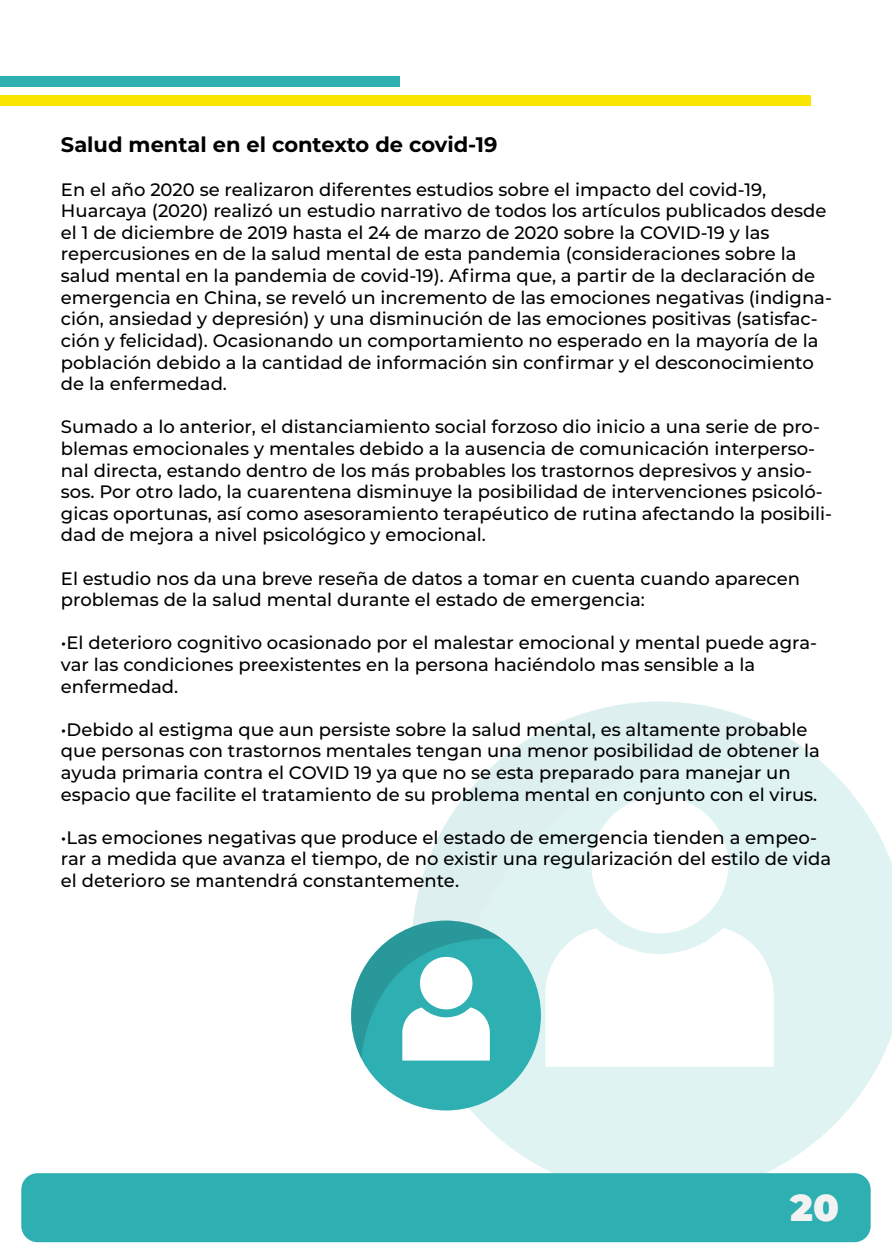
<style>
.page{position:relative;width:892px;height:1259px;background:#fff}
.page>*{position:absolute;margin:0;border:0;box-sizing:border-box;transform-origin:0 0}
.t1{font:900 37.5px "Montserrat";color:#f2f2f2}
.t2{font:700 21px "Montserrat";color:#000}
.t3{font:500 18px/21.6px "Montserrat";color:#000}
</style>
<div class="page">
<svg style="left:412px;top:749px;width:480px;height:448px;fill:#dff3f3"></svg>
<svg style="left:412px;top:701px;width:393px;height:361px;fill:#dff3f3"></svg>
<svg style="left:545px;top:796px;width:228px;height:271px"></svg>
<div style="left:21px;top:1173px;width:849px;height:69px;background:#2eafb1;border-radius:16px"></div>
<div style="left:0;top:95px;width:810px;height:11px;background:#f9e600"></div>
<div style="left:0;top:76px;width:399px;height:10px;background:#2eafb1"></div>
<div style="left:351px;top:920px;width:190px;height:190px;background:#2eafb1;border-radius:50%"></div>
<svg style="left:351px;top:920px;width:151px;height:140px"></svg>
<p class="t2" style="left:61px;top:130px;width:438px">Salud mental en el contexto de covid-19</p>
<p class="t3" style="left:61px;top:178px;width:772px">En el año 2020 se realizaron diferentes estudios sobre el impacto del covid-19, Huarcaya (2020) realizó un estudio narrativo de todos los artículos publicados desde el 1 de diciembre de 2019 hasta el 24 de marzo de 2020 sobre la COVID-19 y las repercusiones en de la salud mental de esta pandemia (consideraciones sobre la salud mental en la pandemia de covid-19). Afirma que, a partir de la declaración de emergencia en China, se reveló un incremento de las emociones negativas (indigna&shy;ción, ansiedad y depresión) y una disminución de las emociones positivas (satisfac&shy;ción y felicidad). Ocasionando un comportamiento no esperado en la mayoría de la población debido a la cantidad de información sin confirmar y el desconocimiento de la enfermedad.</p>
<p class="t3" style="left:61px;top:415px;width:772px">Sumado a lo anterior, el distanciamiento social forzoso dio inicio a una serie de pro&shy;blemas emocionales y mentales debido a la ausencia de comunicación interperso&shy;nal directa, estando dentro de los más probables los trastornos depresivos y ansio&shy;sos. Por otro lado, la cuarentena disminuye la posibilidad de intervenciones psicoló&shy;gicas oportunas, así como asesoramiento terapéutico de rutina afectando la posibili&shy;dad de mejora a nivel psicológico y emocional.</p>
<p class="t3" style="left:61px;top:566px;width:740px">El estudio nos da una breve reseña de datos a tomar en cuenta cuando aparecen problemas de la salud mental durante el estado de emergencia:</p>
<p class="t3" style="left:61px;top:631px;width:757px">•El deterioro cognitivo ocasionado por el malestar emocional y mental puede agra&shy;var las condiciones preexistentes en la persona haciéndolo mas sensible a la enfermedad.</p>
<p class="t3" style="left:61px;top:718px;width:760px">•Debido al estigma que aun persiste sobre la salud mental, es altamente probable que personas con trastornos mentales tengan una menor posibilidad de obtener la ayuda primaria contra el COVID 19 ya que no se esta preparado para manejar un espacio que facilite el tratamiento de su problema mental en conjunto con el virus.</p>
<p class="t3" style="left:61px;top:826px;width:771px">•Las emociones negativas que produce el estado de emergencia tienden a empeo&shy;rar a medida que avanza el tiempo, de no existir una regularización del estilo de vida el deterioro se mantendrá constantemente.</p>
<h1 class="t1" style="left:790px;top:1179px;width:50px">20</h1>
</div>
